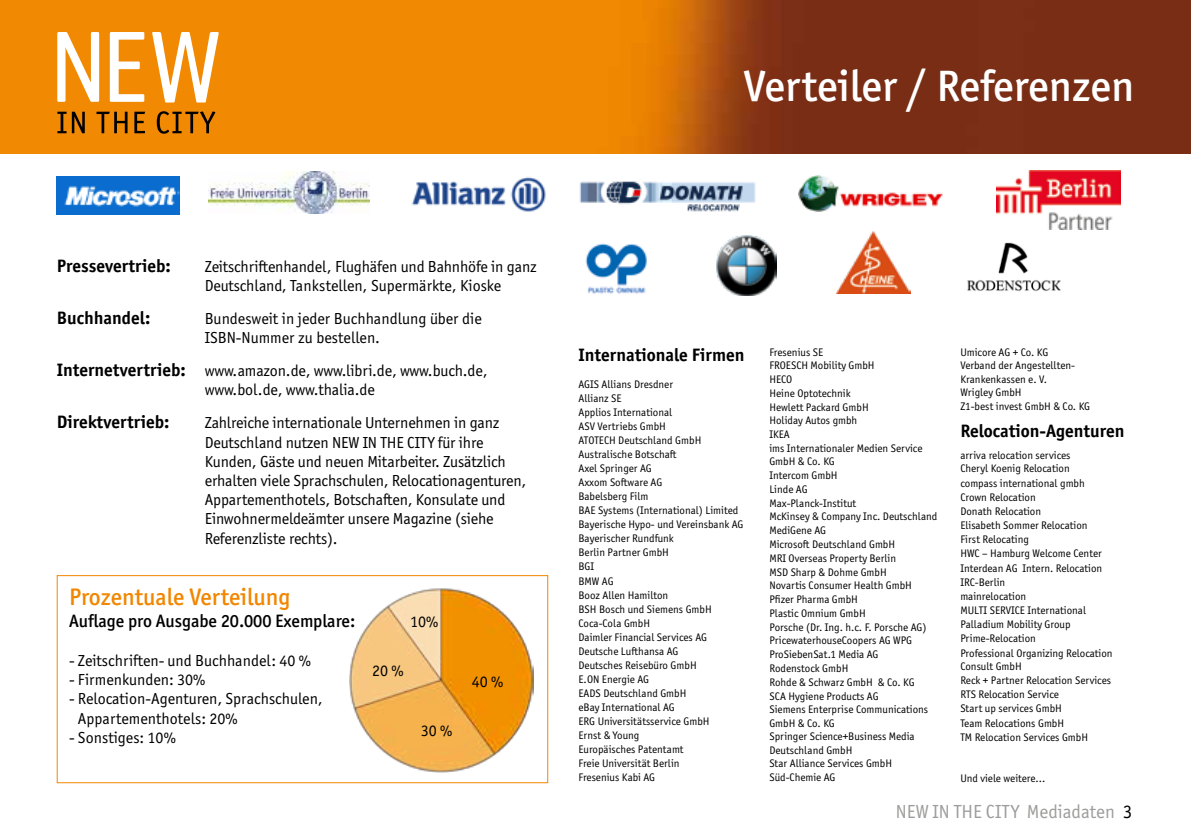
<style>
.page{position:relative;width:1191px;height:840px;background:#fff}
.page>*{position:absolute;margin:0;border:0;box-sizing:border-box;transform-origin:0 0}
.t1{font:500 44px "Officina Sans ITC Pro";color:#fff}
.t2{font:500 24px "Officina Sans ITC Pro";color:#f18700}
.t3{font:19px "Officina Sans ITC Pro";color:#9d9d9c}
.t4{font:700 18px "Officina Sans ITC Pro";color:#000}
.t5{font:500 18px "Officina Sans ITC Pro";color:#000}
.t6{font:16px/19.2px "Officina Sans ITC Pro";letter-spacing:-.01em;color:#000}
.t7{font:11px/14px "Officina Sans ITC Pro";color:#000}
.s1{font-weight:700;font-size:18px}
.s2{color:#000}
</style>
<div class="page">
<img style="left:0;top:0;width:1191px;height:153px">
<div style="left:57px;top:574px;width:491px;height:208px;border:1px solid #f18700"></div>
<img style="left:349px;top:588px;width:184px;height:183px">
<img style="left:412px;top:177px;width:134px;height:35px">
<img style="left:579px;top:181px;width:177px;height:31px">
<img style="left:57px;top:177px;width:122px;height:38px">
<img style="left:798px;top:175px;width:145px;height:36px">
<img style="left:996px;top:170px;width:124px;height:59px">
<img style="left:585px;top:243px;width:62px;height:51px">
<img style="left:716px;top:235px;width:60px;height:60px">
<img style="left:836px;top:231px;width:74px;height:62px">
<img style="left:967px;top:242px;width:94px;height:49px">
<img style="left:209px;top:171px;width:160px;height:42px">
<svg style="left:57px;top:112px;width:28px;height:21px"></svg>
<svg style="left:96px;top:112px;width:31px;height:21px"></svg>
<svg style="left:134px;top:112px;width:11px;height:21px"></svg>
<svg style="left:157px;top:111px;width:58px;height:23px"></svg>
<svg style="left:57px;top:32px;width:42px;height:70px"></svg>
<svg style="left:152px;top:32px;width:67px;height:70px"></svg>
<svg style="left:110px;top:32px;width:34px;height:70px"></svg>
<h1 class="t1" style="left:744px;top:59px;width:392px">Verteiler / Referenzen</h1>
<h3 class="t4" style="left:57px;top:254px;width:116px">Pressevertrieb:</h3>
<h3 class="t6" style="left:205px;top:256px;width:333px">Zeitschriftenhandel, Flughäfen und Bahnhöfe in ganz<br>Deutschland, Tankstellen, Supermärkte, Kioske</h3>
<h3 class="t4" style="left:57px;top:306px;width:95px">Buchhandel:</h3>
<h3 class="t6" style="left:205px;top:309px;width:278px">Bundesweit in jeder Buchhandlung über die<br>ISBN-Nummer zu bestellen.</h3>
<h3 class="t6" style="left:205px;top:361px;width:284px;text-indent:-148px"><span class="s1">Internetvertrieb:</span> www.amazon.de, www.libri.de, www.buch.de, www.bol.de, www.thalia.de</h3>
<h3 class="t4" style="left:57px;top:411px;width:114px">Direktvertrieb:</h3>
<p class="t6" style="left:205px;top:413px;width:323px">Zahlreiche internationale Unternehmen in ganz Deutschland nutzen NEW IN THE CITY für ihre Kunden, Gäste und neuen Mitarbeiter. Zusätzlich erhalten viele Sprachschulen, Relocationagenturen, Appartementhotels, Botschaften, Konsulate und Einwohnermeldeämter unsere Magazine (siehe Referenzliste rechts).</p>
<h2 class="t2" style="left:69px;top:582px;width:223px">Prozentuale Verteilung</h2>
<h3 class="t5" style="left:69px;top:609px;width:288px">Auflage pro Ausgabe 20.000 Exemplare:</h3>
<h3 class="t6" style="left:69px;top:650px;width:243px">- Zeitschriften- und Buchhandel: 40 %</h3>
<h3 class="t6" style="left:69px;top:669px;width:138px">- Firmenkunden: 30%</h3>
<h3 class="t6" style="left:78px;top:689px;width:246px;text-indent:-9px">- Relocation-Agenturen, Sprachschulen,<br>Appartementhotels: 20%</h3>
<h3 class="t6" style="left:69px;top:727px;width:108px">- Sonstiges: 10%</h3>
<h3 class="t6" style="left:410px;top:612px;width:30px">10%</h3>
<h3 class="t6" style="left:372px;top:660px;width:33px">20 %</h3>
<h3 class="t6" style="left:421px;top:720px;width:33px">30 %</h3>
<h3 class="t6" style="left:472px;top:672px;width:33px">40 %</h3>
<h3 class="t4" style="left:578px;top:343px;width:167px">Internationale Firmen</h3>
<p class="t7" style="left:578px;top:376px;width:166px">AGIS Allians Dresdner<br>Allianz SE<br>Applios International<br>ASV Vertriebs GmbH<br>ATOTECH Deutschland GmbH<br>Australische Botschaft<br>Axel Springer AG<br>Axxom Software AG<br>Babelsberg Film<br>BAE Systems (International) Limited<br>Bayerische Hypo- und Vereinsbank AG<br>Bayerischer Rundfunk<br>Berlin Partner GmbH<br>BGI<br>BMW AG<br>Booz Allen Hamilton<br>BSH Bosch und Siemens GmbH<br>Coca-Cola GmbH<br>Daimler Financial Services AG<br>Deutsche Lufthansa AG<br>Deutsches Reisebüro GmbH<br>E.ON Energie AG<br>EADS Deutschland GmbH<br>eBay International AG<br>ERG Universitätsservice GmbH<br>Ernst &amp; Young<br>Europäisches Patentamt<br>Freie Universität Berlin<br>Fresenius Kabi AG</p>
<p class="t7" style="left:769px;top:344px;width:169px">Fresenius SE<br>FROESCH Mobility GmbH<br>HECO<br>Heine Optotechnik<br>Hewlett Packard GmbH<br>Holiday Autos gmbh<br>IKEA<br>ims Internationaler Medien Service<br>GmbH &amp; Co. KG<br>Intercom GmbH<br>Linde AG<br>Max-Planck-Institut<br>McKinsey &amp; Company Inc. Deutschland<br>MediGene AG<br>Microsoft Deutschland GmbH<br>MRI Overseas Property Berlin<br>MSD Sharp &amp; Dohme GmbH<br>Novartis Consumer Health GmbH<br>Pfizer Pharma GmbH<br>Plastic Omnium GmbH<br>Porsche (Dr. Ing. h.c. F. Porsche AG)<br>PricewaterhouseCoopers AG WPG<br>ProSiebenSat.1 Media AG<br>Rodenstock GmbH<br>Rohde &amp; Schwarz GmbH &amp; Co. KG<br>SCA Hygiene Products AG<br>Siemens Enterprise Communications<br>GmbH &amp; Co. KG<br>Springer Science+Business Media<br>Deutschland GmbH<br>Star Alliance Services GmbH<br>Süd-Chemie AG</p>
<p class="t7" style="left:960px;top:345px;width:131px">Umicore AG + Co. KG<br>Verband der Angestellten-<br>Krankenkassen e. V.<br>Wrigley GmbH<br>Z1-best invest GmbH &amp; Co. KG</p>
<h3 class="t4" style="left:960px;top:420px;width:166px">Relocation-Agenturen</h3>
<p class="t7" style="left:960px;top:448px;width:154px">arriva relocation services<br>Cheryl Koenig Relocation<br>compass international gmbh<br>Crown Relocation<br>Donath Relocation<br>Elisabeth Sommer Relocation<br>First Relocating<br>HWC – Hamburg Welcome Center<br>Interdean AG Intern. Relocation<br>IRC-Berlin<br>mainrelocation<br>MULTI SERVICE International<br>Palladium Mobility Group<br>Prime-Relocation<br>Professional Organizing Relocation<br>Consult GmbH<br>Reck + Partner Relocation Services<br>RTS Relocation Service<br>Start up services GmbH<br>Team Relocations GmbH<br>TM Relocation Services GmbH</p>
<p class="t7" style="left:960px;top:771px;width:87px">Und viele weitere...</p>
<h3 class="t3" style="left:896px;top:800px;width:238px">NEW IN THE CITY Mediadaten <span class="s2">3</span></h3>
</div>
